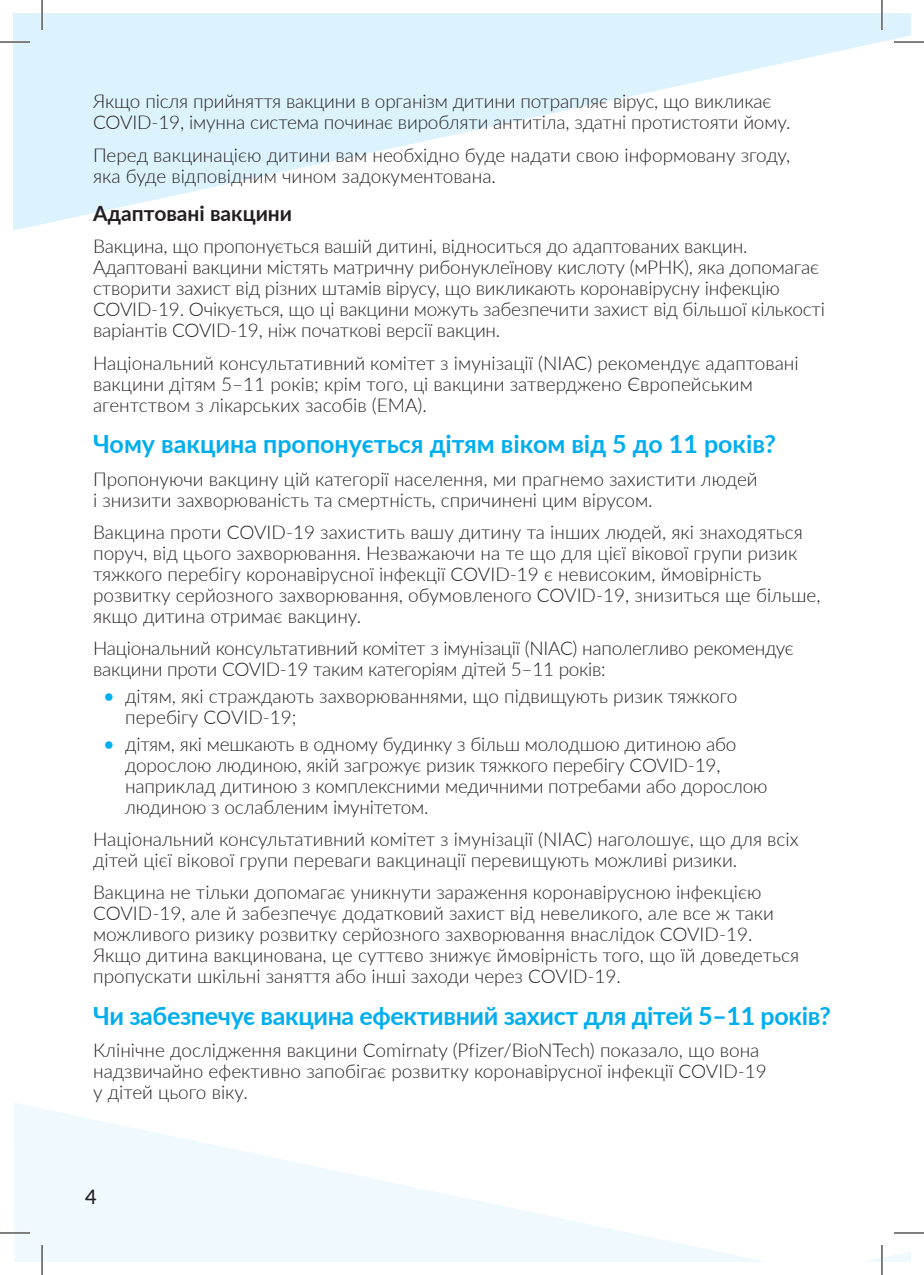
<style>
.page{position:relative;width:924px;height:1275px;background:#fff}
.page>*{position:absolute;margin:0;border:0;box-sizing:border-box;transform-origin:0 0}
.Headline{font:700 25px "Lato";letter-spacing:-.015em;color:#00aeef}
.Sub_head{font:700 21px "Lato";color:#231f20}
.t1{font:500 20px "Lato";color:#231f20}
.Body{font:300 19px/21px "Lato";color:#231f20}
.s1{font-weight:400;font-size:20px;color:#00aeef}
</style>
<div class="page">
<svg style="left:14px;top:14px;width:895px;height:216px;fill:#dcf2fc"></svg>
<svg style="left:869px;top:1245px;width:40px;height:16px"></svg>
<svg style="left:14px;top:1103px;width:746px;height:158px;fill:#f2fafe"></svg>
<hr style="left:0;top:41px;width:30px;height:2px;background:#fff">
<hr style="left:893px;top:41px;width:30px;height:2px;background:#fff">
<hr style="left:0;top:1231px;width:30px;height:3px;background:#fff">
<hr style="left:41px;top:0;width:2px;height:30px;background:#fff">
<hr style="left:41px;top:1245px;width:2px;height:30px;background:#fff">
<hr style="left:880px;top:0;width:2px;height:30px;background:#fff">
<hr style="left:880px;top:1245px;width:2px;height:30px;background:#fff">
<hr style="left:0;top:42px;width:30px;height:1px;background:#000">
<hr style="left:893px;top:42px;width:30px;height:1px;background:#000">
<hr style="left:0;top:1232px;width:30px;height:1px;background:#000">
<hr style="left:893px;top:1232px;width:30px;height:1px;background:#000">
<hr style="left:42px;top:0;width:1px;height:30px;background:#000">
<hr style="left:42px;top:1245px;width:1px;height:30px;background:#000">
<hr style="left:881px;top:0;width:1px;height:30px;background:#000">
<hr style="left:881px;top:1245px;width:1px;height:30px;background:#000">
<p class="Body" style="left:93px;top:90px;width:698px">Якщо після прийняття вакцини в організм дитини потрапляє вірус, що викликає<br>COVID-19, імунна система починає виробляти антитіла, здатні протистояти йому.</p>
<p class="Body" style="left:93px;top:144px;width:698px">Перед вакцинацією дитини вам необхідно буде надати свою інформовану згоду, яка буде відповідним чином задокументована.</p>
<p class="Sub_head" style="left:93px;top:198px;width:200px">Адаптовані вакцини</p>
<p class="Body" style="left:93px;top:235px;width:733px">Вакцина, що пропонується вашій дитині, відноситься до адаптованих вакцин.<br>Адаптовані вакцини містять матричну рибонуклеїнову кислоту (мРНК), яка допомагає створити захист від різних штамів вірусу, що викликають коронавірусну інфекцію COVID-19. Очікується, що ці вакцини можуть забезпечити захист від більшої кількості варіантів COVID-19, ніж початкові версії вакцин.</p>
<p class="Body" style="left:93px;top:352px;width:706px">Національний консультативний комітет з імунізації (NIAC) рекомендує адаптовані вакцини дітям 5–11 років; крім того, ці вакцини затверджено Європейським агентством з лікарських засобів (EMA).</p>
<p class="Headline" style="left:93px;top:426px;width:684px">Чому вакцина пропонується дітям віком від 5 до 11 років?</p>
<p class="Body" style="left:93px;top:467px;width:665px">Пропонуючи вакцину цій категорії населення, ми прагнемо захистити людей і знизити захворюваність та смертність, спричинені цим вірусом.</p>
<p class="Body" style="left:93px;top:521px;width:728px">Вакцина проти COVID-19 захистить вашу дитину та інших людей, які знаходяться поруч, від цього захворювання. Незважаючи на те що для цієї вікової групи ризик тяжкого перебігу коронавірусної інфекції COVID-19 є невисоким, ймовірність розвитку серйозного захворювання, обумовленого COVID-19, знизиться ще більше, якщо дитина отримає вакцину.</p>
<p class="Body" style="left:93px;top:637px;width:702px">Національний консультативний комітет з імунізації (NIAC) наполегливо рекомендує вакцини проти COVID-19 таким категоріям дітей 5–11 років:</p>
<p class="Body" style="left:125px;top:685px;width:613px;text-indent:-22px"><span class="s1">•</span> дітям, які страждають захворюваннями, що підвищують ризик тяжкого перебігу COVID-19;</p>
<p class="Body" style="left:125px;top:732px;width:643px;text-indent:-22px"><span class="s1">•</span> дітям, які мешкають в одному будинку з більш молодшою дитиною або дорослою людиною, якій загрожує ризик тяжкого перебігу COVID-19, наприклад дитиною з комплексними медичними потребами або дорослою людиною з ослабленим імунітетом.</p>
<p class="Body" style="left:93px;top:828px;width:706px">Національний консультативний комітет з імунізації (NIAC) наголошує, що для всіх дітей цієї вікової групи переваги вакцинації перевищують можливі ризики.</p>
<p class="Body" style="left:93px;top:881px;width:707px">Вакцина не тільки допомагає уникнути зараження коронавірусною інфекцією COVID-19, але й забезпечує додатковий захист від невеликого, але все ж таки можливого ризику розвитку серйозного захворювання внаслідок COVID-19.<br>Якщо дитина вакцинована, це суттєво знижує ймовірність того, що їй доведеться пропускати шкільні заняття або інші заходи через COVID-19.</p>
<p class="Headline" style="left:93px;top:997px;width:738px">Чи забезпечує вакцина ефективний захист для дітей 5–11 років?</p>
<p class="Body" style="left:93px;top:1039px;width:675px">Клінічне дослідження вакцини Comirnaty (Pfizer/BioNTech) показало, що вона надзвичайно ефективно запобігає розвитку коронавірусної інфекції COVID-19 у дітей цього віку.</p>
<p class="t1" style="left:85px;top:1182px;width:13px">4</p>
</div>
